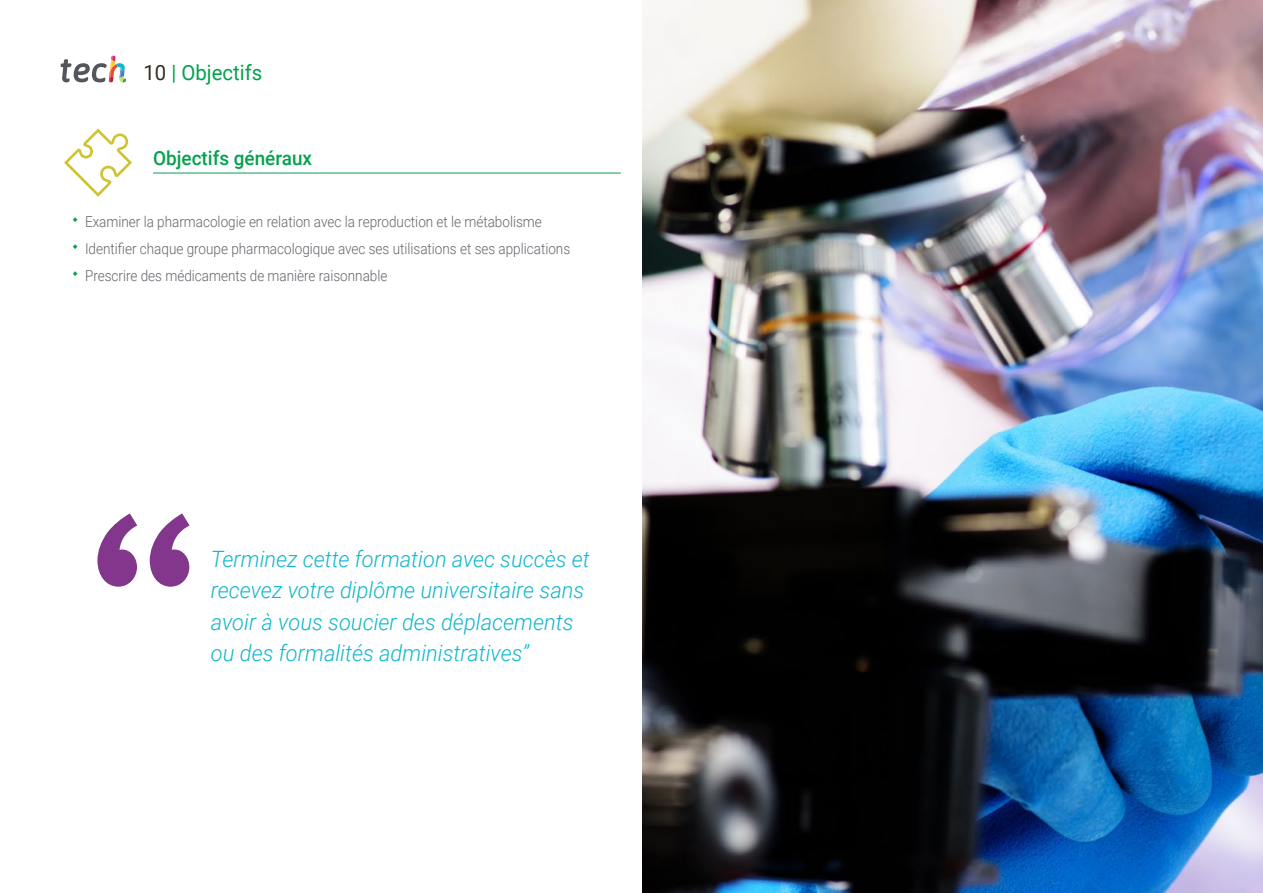
<style>
.page{position:relative;width:1263px;height:893px;background:#fff}
.page>*{position:absolute;margin:0;border:0;box-sizing:border-box;transform-origin:0 0}
.t1{font:italic 300 22.5px/31.5px "Roboto";color:#0fb6cf}
.t2{font:21px "Roboto";color:#04a14d}
.t3{font:500 19.5px "Roboto";color:#04a14d}
.t4{font:300 15px/26.7px "Roboto";color:#61646a;scale:.9 1}
.s1{color:#312e20}
</style>
<div class="page">
<img style="left:642px;top:0;width:621px;height:893px">
<hr style="left:153px;top:173px;width:468px;height:1px;background:#04a14d">
<svg style="left:64px;top:128px;width:68px;height:69px"></svg>
<svg style="left:97px;top:513px;width:93px;height:74px"></svg>
<svg style="left:61px;top:56px;width:65px;height:27px"></svg>
<h2 class="t2" style="left:144px;top:57px;width:120px"><span class="s1">10</span> | Objectifs</h2>
<h3 class="t3" style="left:153px;top:144px;width:160px">Objectifs généraux</h3>
<p class="t4" style="left:85px;top:208px;width:540px">Examiner la pharmacologie en relation avec la reproduction et le métabolisme<br>Identifier chaque groupe pharmacologique avec ses utilisations et ses applications<br>Prescrire des médicaments de manière raisonnable</p>
<h1 class="t1" style="left:211px;top:542px;width:380px">Terminez cette formation avec succès et recevez votre diplôme universitaire sans avoir à vous soucier des déplacements ou des formalités administratives’’</h1>
</div>
